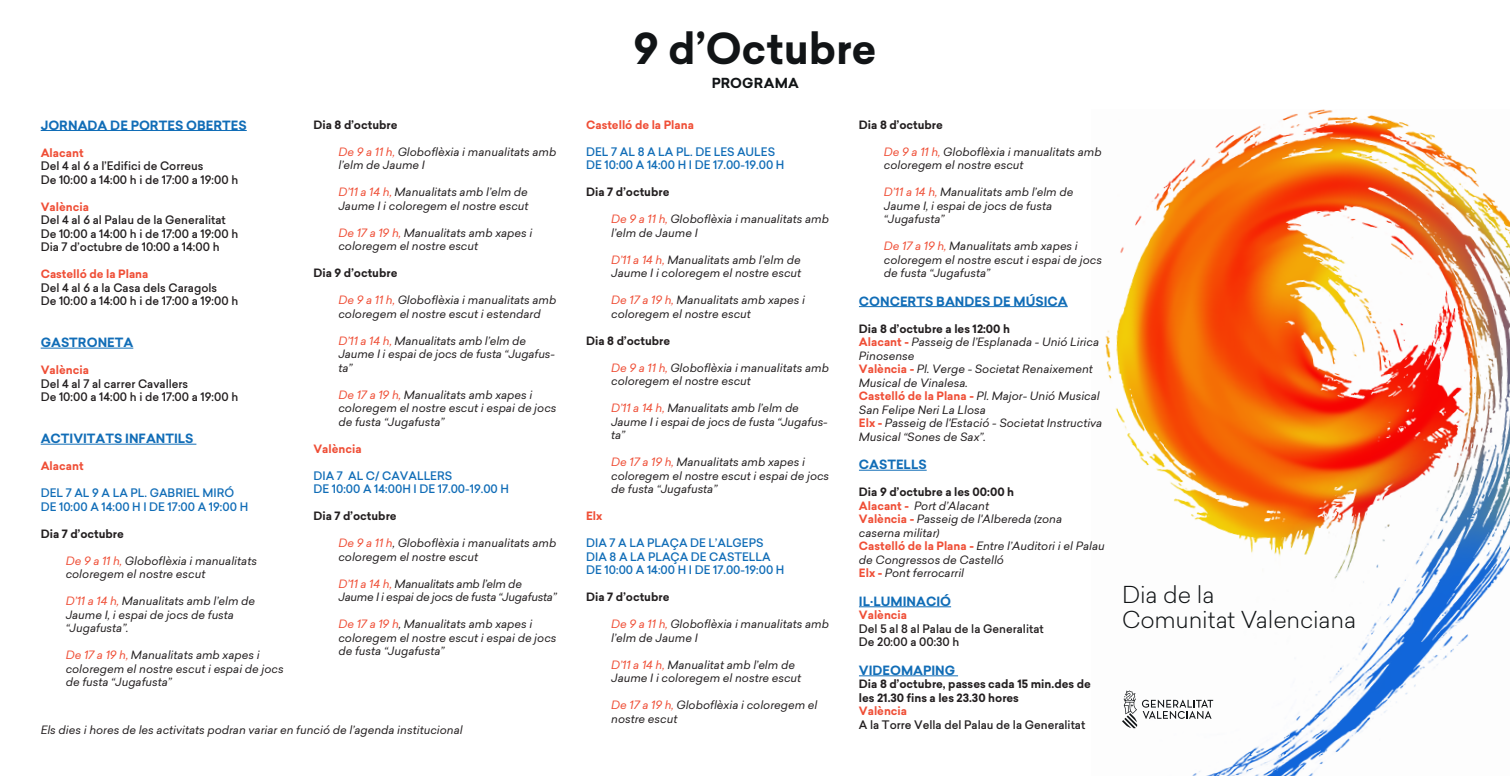
<style>
.page{position:relative;width:1510px;height:778px;background:#fff}
.page>*{position:absolute;margin:0;border:0;box-sizing:border-box;transform-origin:0 0}
.t1{font:700 41.88px "Sailec";letter-spacing:-.005em;color:#111416}
.t2{font:300 22.88px/24.9px "Sailec";letter-spacing:-.005em;color:#111416}
.t3{font:700 13.62px "Sailec";letter-spacing:.01em;color:#111416}
.t4{font:700 12.5px "Sailec";color:#116db7}
.t5{font:italic 11.25px/13.5px "Sailec";color:#231f20}
.t6{font:500 11.25px/13.5px "Sailec";color:#231f20}
.t7{font:500 11.25px/13.5px "Sailec";color:#116db7}
.t8{font:700 11.25px/13.5px "Sailec";color:#231f20}
.t9{font:700 11.25px "Sailec";color:#ef4e36}
.t10{font:italic 11.25px/13.5px "Sailec";letter-spacing:-.025em;color:#231f20}
.s1{color:#ef4e36}
.s2{font-weight:700;font-style:normal}
.s3{font-weight:700;font-style:normal;color:#ef4e36}
</style>
<div class="page">
<img style="left:1105px;top:109px;width:404px;height:666px">
<hr style="left:41px;top:130px;width:206px;height:1px;background:#116db7">
<hr style="left:41px;top:348px;width:92px;height:1px;background:#116db7">
<hr style="left:41px;top:444px;width:155px;height:1px;background:#116db7">
<hr style="left:859px;top:306px;width:208px;height:1px;background:#116db7">
<hr style="left:859px;top:470px;width:67px;height:1px;background:#116db7">
<hr style="left:859px;top:606px;width:92px;height:1px;background:#116db7">
<hr style="left:859px;top:675px;width:99px;height:1px;background:#116db7">
<svg style="left:1122px;top:690px;width:91px;height:38px"></svg>
<p class="t4" style="left:41px;top:116px;width:207px">JORNADA DE PORTES OBERTES</p>
<p class="t9" style="left:41px;top:144px;width:44px">Alacant</p>
<p class="t6" style="left:41px;top:159px;width:199px">Del 4 al 6 a l’Edifici de Correus<br>De 10:00 a 14:00 h i de 17:00 a 19:00 h</p>
<p class="t9" style="left:41px;top:198px;width:50px">València</p>
<p class="t6" style="left:41px;top:213px;width:199px">Del 4 al 6 al Palau de la Generalitat<br>De 10:00 a 14:00 h i de 17:00 a 19:00 h<br>Dia 7 d’octubre de 10:00 a 14:00 h</p>
<p class="t9" style="left:41px;top:266px;width:109px">Castelló de la Plana</p>
<p class="t6" style="left:41px;top:281px;width:199px">Del 4 al 6 a la Casa dels Caragols<br>De 10:00 a 14:00 h i de 17:00 a 19:00 h</p>
<p class="t4" style="left:41px;top:334px;width:94px">GASTRONETA</p>
<p class="t9" style="left:41px;top:362px;width:50px">València</p>
<p class="t6" style="left:41px;top:377px;width:199px">Del 4 al 7 al carrer Cavallers<br>De 10:00 a 14:00 h i de 17:00 a 19:00 h</p>
<p class="t4" style="left:41px;top:430px;width:154px">ACTIVITATS INFANTILS</p>
<p class="t9" style="left:41px;top:458px;width:44px">Alacant</p>
<p class="t7" style="left:41px;top:486px;width:209px">DEL 7 AL 9 A LA PL. GABRIEL MIRÓ<br>DE 10:00 A 14:00 H I DE 17:00 A 19:00 H</p>
<p class="t8" style="left:41px;top:527px;width:85px">Dia 7 d’octubre</p>
<p class="t5" style="left:66px;top:553px;width:193px"><span class="s1">De 9 a 11 h,</span> Globoflèxia i manualitats coloregem el nostre escut</p>
<p class="t5" style="left:66px;top:594px;width:191px"><span class="s1">D’11 a 14 h,</span> Manualitats amb l’elm de<br>Jaume I, i espai de jocs de fusta “Jugafusta”.</p>
<p class="t5" style="left:66px;top:648px;width:219px"><span class="s1">De 17 a 19 h,</span> Manualitats amb xapes i coloregem el nostre escut i espai de jocs de fusta “Jugafusta”</p>
<p class="t8" style="left:313px;top:118px;width:86px">Dia 8 d’octubre</p>
<p class="t5" style="left:338px;top:145px;width:219px"><span class="s1">De 9 a 11 h,</span> Globoflèxia i manualitats amb l’elm de Jaume I</p>
<p class="t5" style="left:338px;top:185px;width:192px"><span class="s1">D’11 a 14 h,</span> Manualitats amb l’elm de<br>Jaume I i coloregem el nostre escut</p>
<p class="t5" style="left:338px;top:226px;width:195px"><span class="s1">De 17 a 19 h,</span> Manualitats amb xapes i coloregem el nostre escut</p>
<p class="t8" style="left:313px;top:266px;width:85px">Dia 9 d’octubre</p>
<p class="t5" style="left:338px;top:293px;width:219px"><span class="s1">De 9 a 11 h,</span> Globoflèxia i manualitats amb coloregem el nostre escut i estendard</p>
<p class="t5" style="left:338px;top:334px;width:218px"><span class="s1">D’11 a 14 h,</span> Manualitats amb l’elm de<br>Jaume I i espai de jocs de fusta “Jugafus&shy;ta”</p>
<p class="t5" style="left:338px;top:388px;width:219px"><span class="s1">De 17 a 19 h,</span> Manualitats amb xapes i coloregem el nostre escut i espai de jocs de fusta “Jugafusta”</p>
<p class="t9" style="left:313px;top:440px;width:50px">València</p>
<p class="t7" style="left:313px;top:469px;width:197px">DIA 7 AL C/ CAVALLERS<br>DE 10:00 A 14:00H I DE 17.00-19.00 H</p>
<p class="t8" style="left:313px;top:509px;width:85px">Dia 7 d’octubre</p>
<p class="t5" style="left:338px;top:536px;width:219px"><span class="s1">De 9 a 11 h</span>, Globoflèxia i manualitats amb coloregem el nostre escut</p>
<p class="t10" style="left:338px;top:577px;width:220px"><span class="s1">D’11 a 14 h,</span> Manualitats amb l’elm de<br>Jaume I i espai de jocs de fusta “Jugafusta”</p>
<p class="t5" style="left:338px;top:617px;width:219px"><span class="s1">De 17 a 19 h</span>, Manualitats amb xapes i coloregem el nostre escut i espai de jocs de fusta “Jugafusta”</p>
<p class="t5" style="left:41px;top:722px;width:423px">Els dies i hores de les activitats podran variar en funció de l’agenda institucional</p>
<h1 class="t1" style="left:633px;top:18px;width:245px">9 d’Octubre</h1>
<p class="t3" style="left:711px;top:73px;width:89px">PROGRAMA</p>
<p class="t9" style="left:586px;top:116px;width:109px">Castelló de la Plana</p>
<p class="t7" style="left:586px;top:145px;width:200px">DEL 7 AL 8 A LA PL. DE LES AULES<br>DE 10:00 A 14:00 H I DE 17.00-19.00 H</p>
<p class="t8" style="left:586px;top:185px;width:85px">Dia 7 d’octubre</p>
<p class="t5" style="left:611px;top:212px;width:219px"><span class="s1">De 9 a 11 h,</span> Globoflèxia i manualitats amb l’elm de Jaume I</p>
<p class="t5" style="left:611px;top:253px;width:192px"><span class="s1">D’11 a 14 h,</span> Manualitats amb l’elm de<br>Jaume I i coloregem el nostre escut</p>
<p class="t5" style="left:611px;top:293px;width:195px"><span class="s1">De 17 a 19 h,</span> Manualitats amb xapes i coloregem el nostre escut</p>
<p class="t8" style="left:586px;top:334px;width:86px">Dia 8 d’octubre</p>
<p class="t5" style="left:611px;top:361px;width:219px"><span class="s1">De 9 a 11 h,</span> Globoflèxia i manualitats amb coloregem el nostre escut</p>
<p class="t5" style="left:611px;top:401px;width:218px"><span class="s1">D’11 a 14 h,</span> Manualitats amb l’elm de<br>Jaume I i espai de jocs de fusta “Jugafus&shy;ta”</p>
<p class="t5" style="left:611px;top:455px;width:219px"><span class="s1">De 17 a 19 h,</span> Manualitats amb xapes i coloregem el nostre escut i espai de jocs de fusta “Jugafusta”</p>
<p class="t9" style="left:586px;top:508px;width:18px">Elx</p>
<p class="t7" style="left:586px;top:536px;width:200px">DIA 7 A LA PLAÇA DE L’ALGEPS<br>DIA 8 A LA PLAÇA DE CASTELLA<br>DE 10:00 A 14:00 H I DE 17.00-19:00 H</p>
<p class="t8" style="left:586px;top:590px;width:85px">Dia 7 d’octubre</p>
<p class="t5" style="left:611px;top:617px;width:219px"><span class="s1">De 9 a 11 h,</span> Globoflèxia i manualitats amb l’elm de Jaume I</p>
<p class="t5" style="left:611px;top:658px;width:192px"><span class="s1">D’11 a 14 h,</span> Manualitat amb l’elm de<br>Jaume I i coloregem el nostre escut</p>
<p class="t5" style="left:611px;top:698px;width:208px"><span class="s1">De 17 a 19 h,</span> Globoflèxia i coloregem el nostre escut</p>
<p class="t8" style="left:859px;top:118px;width:86px">Dia 8 d’octubre</p>
<p class="t5" style="left:884px;top:145px;width:219px"><span class="s1">De 9 a 11 h,</span> Globoflèxia i manualitats amb coloregem el nostre escut</p>
<p class="t5" style="left:884px;top:185px;width:191px"><span class="s1">D’11 a 14 h,</span> Manualitats amb l’elm de<br>Jaume I, i espai de jocs de fusta “Jugafusta”</p>
<p class="t5" style="left:884px;top:239px;width:219px"><span class="s1">De 17 a 19 h,</span> Manualitats amb xapes i coloregem el nostre escut i espai de jocs de fusta “Jugafusta”</p>
<p class="t4" style="left:859px;top:292px;width:210px">CONCERTS BANDES DE MÚSICA</p>
<p class="t5" style="left:859px;top:322px;width:245px"><span class="s2">Dia 8 d’octubre a les 12:00 h<br></span><span class="s3">Alacant -</span> Passeig de l’Esplanada - Unió Lirica<br>Pinosense<br><span class="s3">València -</span> Pl. Verge - Societat Renaixement<br>Musical de Vinalesa.<br><span class="s3">Castelló de la Plana -</span> Pl. Major- Unió Musical<br>San Felipe Neri La Llosa<br><span class="s3">Elx -</span> Passeig de l'Estació - Societat Instructiva<br>Musical “Sones de Sax”.</p>
<p class="t4" style="left:859px;top:456px;width:69px">CASTELLS</p>
<p class="t5" style="left:859px;top:485px;width:247px"><span class="s2">Dia 9 d’octubre a les 00:00 h<br></span><span class="s3">Alacant -</span> Port d’Alacant<br><span class="s3">València -</span> Passeig de l'Albereda (zona caserna militar)<br><span class="s3">Castelló de la Plana -</span> Entre l’Auditori i el Palau de Congressos de Castelló<br><span class="s3">Elx -</span> Pont ferrocarril</p>
<p class="t4" style="left:859px;top:592px;width:94px">IL·LUMINACIÓ</p>
<p class="t9" style="left:859px;top:607px;width:50px">València</p>
<p class="t6" style="left:859px;top:622px;width:186px">Del 5 al 8 al Palau de la Generalitat<br>De 20:00 a 00:30 h</p>
<p class="t4" style="left:859px;top:661px;width:98px">VIDEOMAPING</p>
<p class="t8" style="left:859px;top:677px;width:233px">Dia 8 d’octubre, passes cada 15 min.des de les 21.30 fins a les 23.30 hores</p>
<p class="t9" style="left:859px;top:703px;width:50px">València</p>
<p class="t6" style="left:859px;top:718px;width:228px">A la Torre Vella del Palau de la Generalitat</p>
<h2 class="t2" style="left:1122px;top:581px;width:236px">Dia de la<br>Comunitat Valenciana</h2>
</div>
